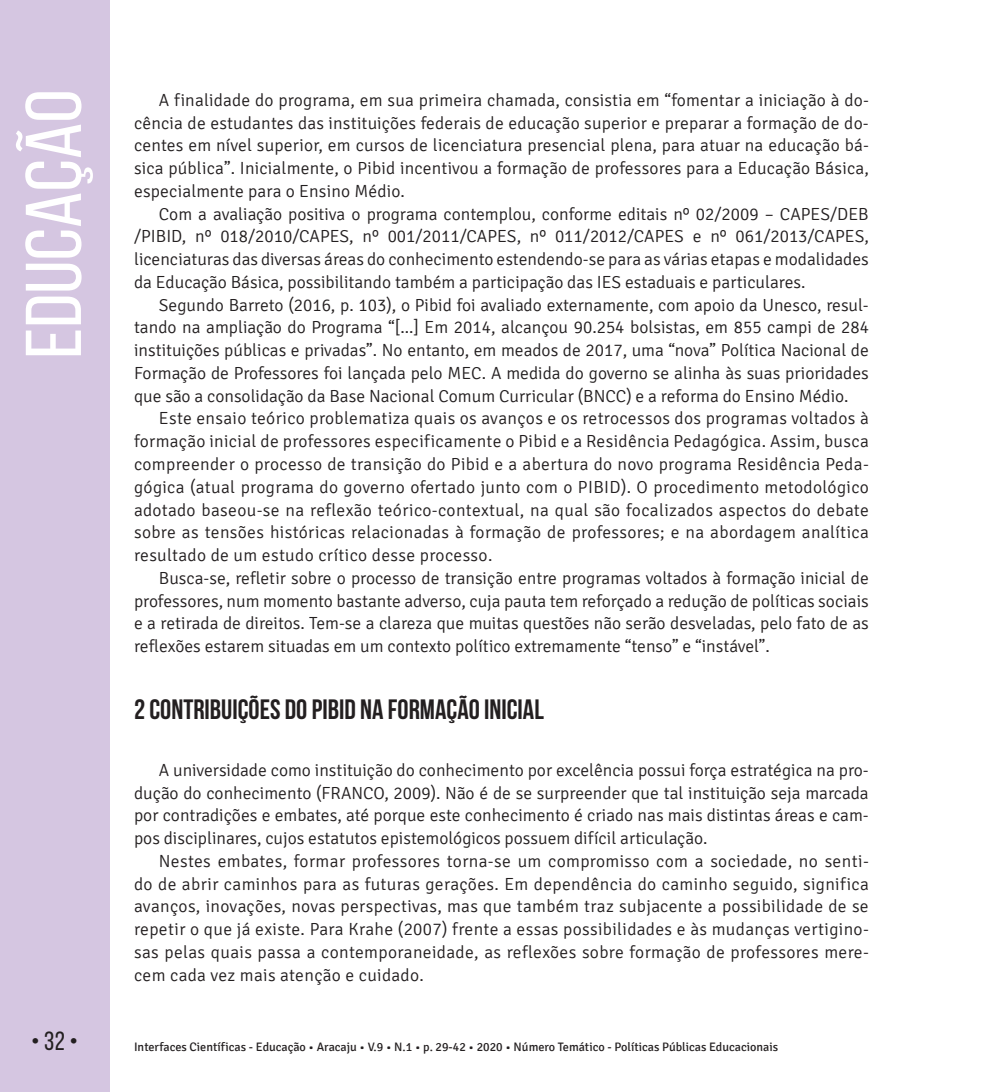
<style>
.page{position:relative;width:993px;height:1092px;background:#fff}
.page>*{position:absolute;margin:0;border:0;box-sizing:border-box;transform-origin:0 0}
.t1{font:78.75px "Bebas Neue";color:#fff;scale:1.09 1}
.t2{font:700 28px "Bebas Neue";color:#231f20}
.t3{font:26.25px "Bebas Neue";color:#231f20}
.t4{font:300 17.5px/22.8px "Signika";color:#231f20;text-align:justify}
.t5{font:12.25px "Signika";color:#231f20}
</style>
<div class="page">
<div style="left:0;top:0;width:109px;height:1091px;background:#d5c6e1"></div>
<h1 class="t1" style="left:11px;top:358px;width:248px;rotate:-90deg">EDUCAÇÃO</h1>
<p class="t4" style="left:134px;top:89px;width:736px;text-indent:25px">A finalidade do programa, em sua primeira chamada, consistia em “fomentar a iniciação à do&shy;cência de estudantes das instituições federais de educação superior e preparar a formação de do&shy;centes em nível superior, em cursos de licenciatura presencial plena, para atuar na educação bá&shy;sica pública”. Inicialmente, o Pibid incentivou a formação de professores para a Educação Básica, especialmente para o Ensino Médio.</p>
<p class="t4" style="left:134px;top:203px;width:736px;text-indent:25px">Com a avaliação positiva o programa contemplou, conforme editais nº 02/2009 – CAPES/DEB /PIBID, nº 018/2010/CAPES, nº 001/2011/CAPES, nº 011/2012/CAPES e nº 061/2013/CAPES, licenciaturas das diversas áreas do conhecimento estendendo-se para as várias etapas e modalidades da Educação Básica, possibilitando também a participação das IES estaduais e particulares.</p>
<p class="t4" style="left:134px;top:294px;width:736px;text-indent:25px">Segundo Barreto (2016, p. 103), o Pibid foi avaliado externamente, com apoio da Unesco, resul&shy;tando na ampliação do Programa “[...] Em 2014, alcançou 90.254 bolsistas, em 855 campi de 284 instituições públicas e privadas”. No entanto, em meados de 2017, uma “nova” Política Nacional de Formação de Professores foi lançada pelo MEC. A medida do governo se alinha às suas prioridades que são a consolidação da Base Nacional Comum Curricular (BNCC) e a reforma do Ensino Médio.</p>
<p class="t4" style="left:134px;top:407px;width:736px;text-indent:25px">Este ensaio teórico problematiza quais os avanços e os retrocessos dos programas voltados à formação inicial de professores especificamente o Pibid e a Residência Pedagógica. Assim, busca compreender o processo de transição do Pibid e a abertura do novo programa Residência Peda&shy;gógica (atual programa do governo ofertado junto com o PIBID). O procedimento metodológico adotado baseou-se na reflexão teórico-contextual, na qual são focalizados aspectos do debate sobre as tensões históricas relacionadas à formação de professores; e na abordagem analítica resultado de um estudo crítico desse processo.</p>
<p class="t4" style="left:134px;top:567px;width:736px;text-indent:25px">Busca-se, refletir sobre o processo de transição entre programas voltados à formação inicial de professores, num momento bastante adverso, cuja pauta tem reforçado a redução de políticas sociais e a retirada de direitos. Tem-se a clareza que muitas questões não serão desveladas, pelo fato de as reflexões estarem situadas em um contexto político extremamente “tenso” e “instável”.</p>
<h2 class="t2" style="left:134px;top:694px;width:411px">2 CONTRIBUIÇÕES DO PIBID NA FORMAÇÃO INICIAL</h2>
<p class="t4" style="left:134px;top:758px;width:736px;text-indent:25px">A universidade como instituição do conhecimento por excelência possui força estratégica na pro&shy;dução do conhecimento (FRANCO, 2009). Não é de se surpreender que tal instituição seja marcada por contradições e embates, até porque este conhecimento é criado nas mais distintas áreas e cam&shy;pos disciplinares, cujos estatutos epistemológicos possuem difícil articulação.</p>
<p class="t4" style="left:134px;top:849px;width:736px;text-indent:25px">Nestes embates, formar professores torna-se um compromisso com a sociedade, no senti&shy;do de abrir caminhos para as futuras gerações. Em dependência do caminho seguido, significa avanços, inovações, novas perspectivas, mas que também traz subjacente a possibilidade de se repetir o que já existe. Para Krahe (2007) frente a essas possibilidades e às mudanças vertigino&shy;sas pelas quais passa a contemporaneidade, as reflexões sobre formação de professores mere&shy;cem cada vez mais atenção e cuidado.</p>
<h3 class="t3" style="left:31px;top:1026px;width:48px">• 32 •</h3>
<p class="t5" style="left:134px;top:1040px;width:645px">Interfaces Científicas - Educação • Aracaju • V.9 • N.1 • p. 29-42 • 2020 • Número Temático - Políticas Públicas Educacionais</p>
</div>
